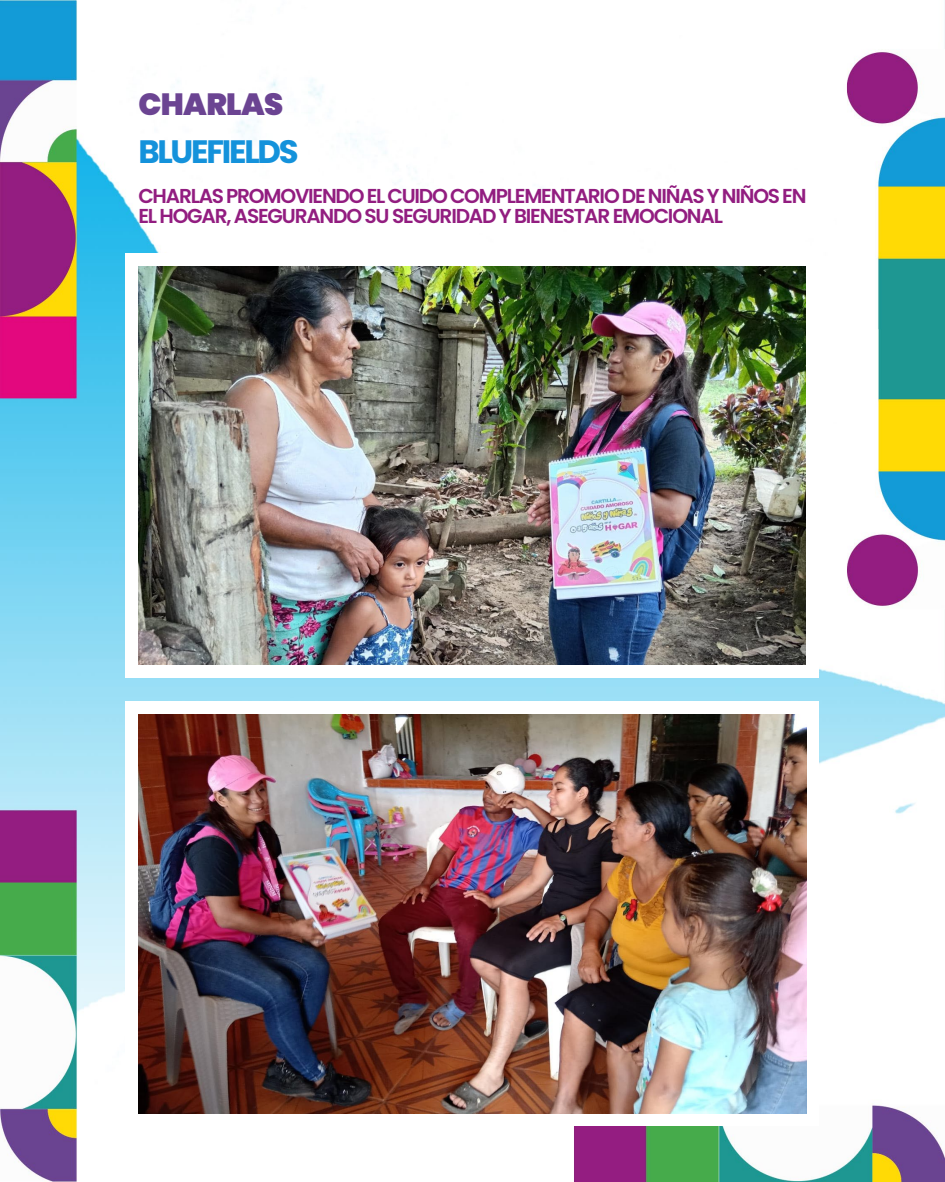
<style>
.page{position:relative;width:945px;height:1182px;background:#fff}
.page>*{position:absolute;margin:0;border:0;box-sizing:border-box;transform-origin:0 0}
.t1{font:700 32.38px "Poppins";letter-spacing:-.07em;color:#1492db}
.t2{font:900 30.62px "Poppins";letter-spacing:-.02em;color:#6b4492}
.t3{font:600 20.12px/20.1px "Poppins";letter-spacing:-.06em;color:#921d80}
</style>
<div class="page">
<img style="left:0;top:0;width:945px;height:1181px">
<div style="left:126px;top:253px;width:693px;height:424px;background:#fff"></div>
<div style="left:126px;top:701px;width:693px;height:424px;background:#fff"></div>
<img style="left:139px;top:267px;width:666px;height:397px">
<img style="left:139px;top:714px;width:667px;height:398px">
<h2 class="t2" style="left:138px;top:86px;width:147px">CHARLAS</h2>
<h1 class="t1" style="left:138px;top:133px;width:162px">BLUEFIELDS</h1>
<p class="t3" style="left:138px;top:186px;width:670px">CHARLAS PROMOVIENDO EL CUIDO COMPLEMENTARIO DE NIÑAS Y NIÑOS EN<br>EL HOGAR, ASEGURANDO SU SEGURIDAD Y BIENESTAR EMOCIONAL</p>
</div>
